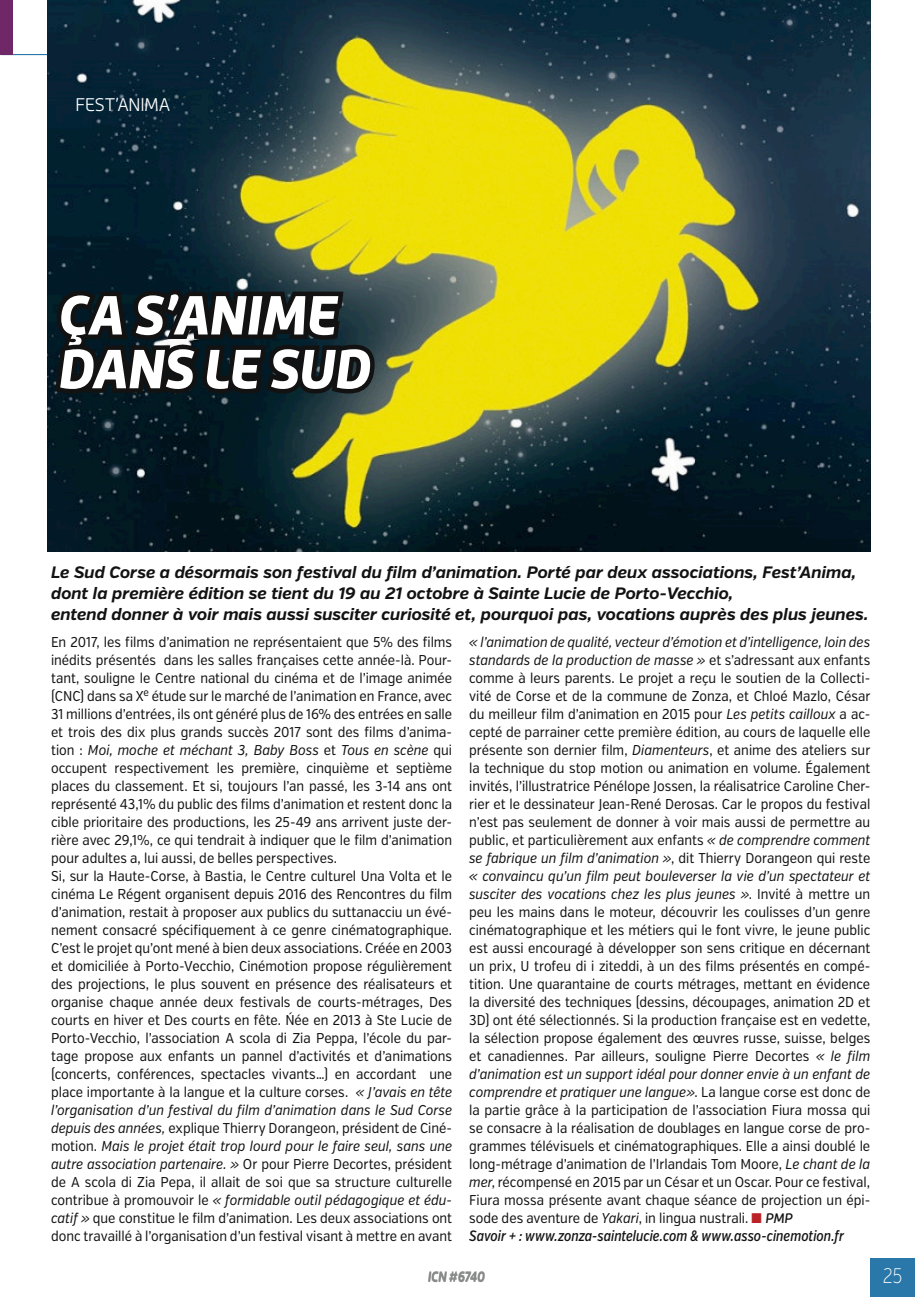
<style>
.page{position:relative;width:915px;height:1297px;background:#fff}
.page>*{position:absolute;margin:0;border:0;box-sizing:border-box;transform-origin:0 0}
.t1{font:italic 900 54px/53.8px "Roihu";letter-spacing:-.02em;color:#fff;scale:.95 1}
.t2{font:200 21px "Verb Cond";color:#fff;scale:.9 1}
.t3{font:300 18px "Roihu";letter-spacing:-.015em;color:#fff;scale:.95 1}
.t4{font:italic 700 16.5px/21px "Verb";color:#121212}
.t5{font:italic 500 15px "Verb Ex Cond";color:#121212;scale:.95 1}
.t6{font:14.25px/18px "Verb Cond";color:#121212;scale:.95 1}
.t7{font:italic 700 13.5px "Roihu";letter-spacing:-.02em;color:#888a89;scale:.9 1}
.s1{font-style:italic}
.s2{color:#bb2228}
.s3{font-family:"Roihu";font-weight:500;font-style:italic;font-size:13.5px}
</style>
<div class="page">
<hr style="left:1px;top:54px;width:869px;height:1px;background:#2a78aa">
<div style="left:0;top:0;width:13px;height:55px;background:#6f2768"></div>
<img style="left:48px;top:0;width:822px;height:551px">
<div style="left:870px;top:1258px;width:44px;height:39px;background:#2a78aa"></div>
<svg style="left:50px;top:247px;width:329px;height:274px"></svg>
<p class="t3" style="left:76px;top:95px;width:101px">FEST’ANIMA</p>
<h1 class="t1" style="left:57px;top:289px;width:330px">ÇA S’ANIME<br>DANS LE SUD</h1>
<p class="t4" style="left:51px;top:562px;width:818px">Le Sud Corse a désormais son festival du film d’animation. Porté par deux associations, Fest’Anima, dont la première édition se tient du 19 au 21 octobre à Sainte Lucie de Porto-Vecchio,<br>entend donner à voir mais aussi susciter curiosité et, pourquoi pas, vocations auprès des plus jeunes.</p>
<p class="t6" style="left:51px;top:633px;width:423px">En 2017, les films d’animation ne représentaient que 5% des films inédits présentés dans les salles françaises cette année-là. Pour&shy;tant, souligne le Centre national du cinéma et de l’image animée (CNC) dans sa X<sup>e</sup> étude sur le marché de l’animation en France, avec 31 millions d’entrées, ils ont généré plus de 16% des entrées en salle et trois des dix plus grands succès 2017 sont des films d’anima&shy;tion : <span class="s1">Moi, moche et méchant 3, Baby Boss</span> et <span class="s1">Tous en scène</span> qui occupent respectivement les première, cinquième et septième places du classement. Et si, toujours l’an passé, les 3-14 ans ont représenté 43,1% du public des films d’animation et restent donc la cible prioritaire des productions, les 25-49 ans arrivent juste der&shy;rière avec 29,1%, ce qui tendrait à indiquer que le film d’animation pour adultes a, lui aussi, de belles perspectives.<br>Si, sur la Haute-Corse, à Bastia, le Centre culturel Una Volta et le cinéma Le Régent organisent depuis 2016 des Rencontres du film d’animation, restait à proposer aux publics du suttanacciu un évé&shy;nement consacré spécifiquement à ce genre cinématographique.<br>C’est le projet qu’ont mené à bien deux associations. Créée en 2003 et domiciliée à Porto-Vecchio, Cinémotion propose régulièrement des projections, le plus souvent en présence des réalisateurs et organise chaque année deux festivals de courts-métrages, Des courts en hiver et Des courts en fête. Ńée en 2013 à Ste Lucie de Porto-Vecchio, l’association A scola di Zia Peppa, l’école du par&shy;tage propose aux enfants un pannel d’activités et d’animations (concerts, conférences, spectacles vivants…) en accordant une place importante à la langue et la culture corses. <span class="s1">« J’avais en tête l’organisation d’un festival du film d’animation dans le Sud Corse depuis des années,</span> explique Thierry Dorangeon, président de Ciné&shy;motion. <span class="s1">Mais le projet était trop lourd pour le faire seul, sans une autre association partenaire. »</span> Or pour Pierre Decortes, président de A scola di Zia Pepa, il allait de soi que sa structure culturelle contribue à promouvoir le <span class="s1">« formidable outil pédagogique et édu&shy;catif »</span> que constitue le film d’animation. Les deux associations ont donc travaillé à l’organisation d’un festival visant à mettre en avant</p>
<p class="t6" style="left:469px;top:633px;width:423px;text-align:justify"><span class="s1">« l’animation de qualité, vecteur d’émotion et d’intelligence, loin des standards de la production de masse »</span> et s’adressant aux enfants comme à leurs parents. Le projet a reçu le soutien de la Collecti&shy;vité de Corse et de la commune de Zonza, et Chloé Mazlo, César du meilleur film d’animation en 2015 pour <span class="s1">Les petits cailloux</span> a ac&shy;cepté de parrainer cette première édition, au cours de laquelle elle présente son dernier film, <span class="s1">Diamenteurs</span>, et anime des ateliers sur la technique du stop motion ou animation en volume. Également invités, l’illustratrice Pénélope Jossen, la réalisatrice Caroline Cher&shy;rier et le dessinateur Jean-René Derosas. Car le propos du festival n’est pas seulement de donner à voir mais aussi de permettre au public, et particulièrement aux enfants <span class="s1">« de comprendre comment se fabrique un film d’animation »</span>, dit Thierry Dorangeon qui reste <span class="s1">« convaincu qu’un film peut bouleverser la vie d’un spectateur et susciter des vocations chez les plus jeunes »</span>. Invité à mettre un peu les mains dans le moteur, découvrir les coulisses d’un genre cinématographique et les métiers qui le font vivre, le jeune public est aussi encouragé à développer son sens critique en décernant un prix, U trofeu di i ziteddi, à un des films présentés en compé&shy;tition. Une quarantaine de courts métrages, mettant en évidence la diversité des techniques (dessins, découpages, animation 2D et 3D) ont été sélectionnés. Si la production française est en vedette, la sélection propose également des œuvres russe, suisse, belges et canadiennes. Par ailleurs, souligne Pierre Decortes <span class="s1">« le film d’animation est un support idéal pour donner envie à un enfant de comprendre et pratiquer une langue»</span>. La langue corse est donc de la partie grâce à la participation de l’association Fiura mossa qui se consacre à la réalisation de doublages en langue corse de pro&shy;grammes télévisuels et cinématographiques. Elle a ainsi doublé le long-métrage d’animation de l’Irlandais Tom Moore, <span class="s1">Le chant de la mer</span>, récompensé en 2015 par un César et un Oscar. Pour ce festival, Fiura mossa présente avant chaque séance de projection un épi&shy;sode des aventure de <span class="s1">Yakari</span>, in lingua nustrali. <span class="s2">■</span> <span class="s3">PMP</span></p>
<p class="t5" style="left:469px;top:1227px;width:396px">Savoir + : www.zonza-saintelucie.com &amp; www.asso-cinemotion.fr</p>
<p class="t7" style="left:427px;top:1269px;width:65px">ICN #6740</p>
<h2 class="t2" style="left:882px;top:1263px;width:24px">25</h2>
</div>
